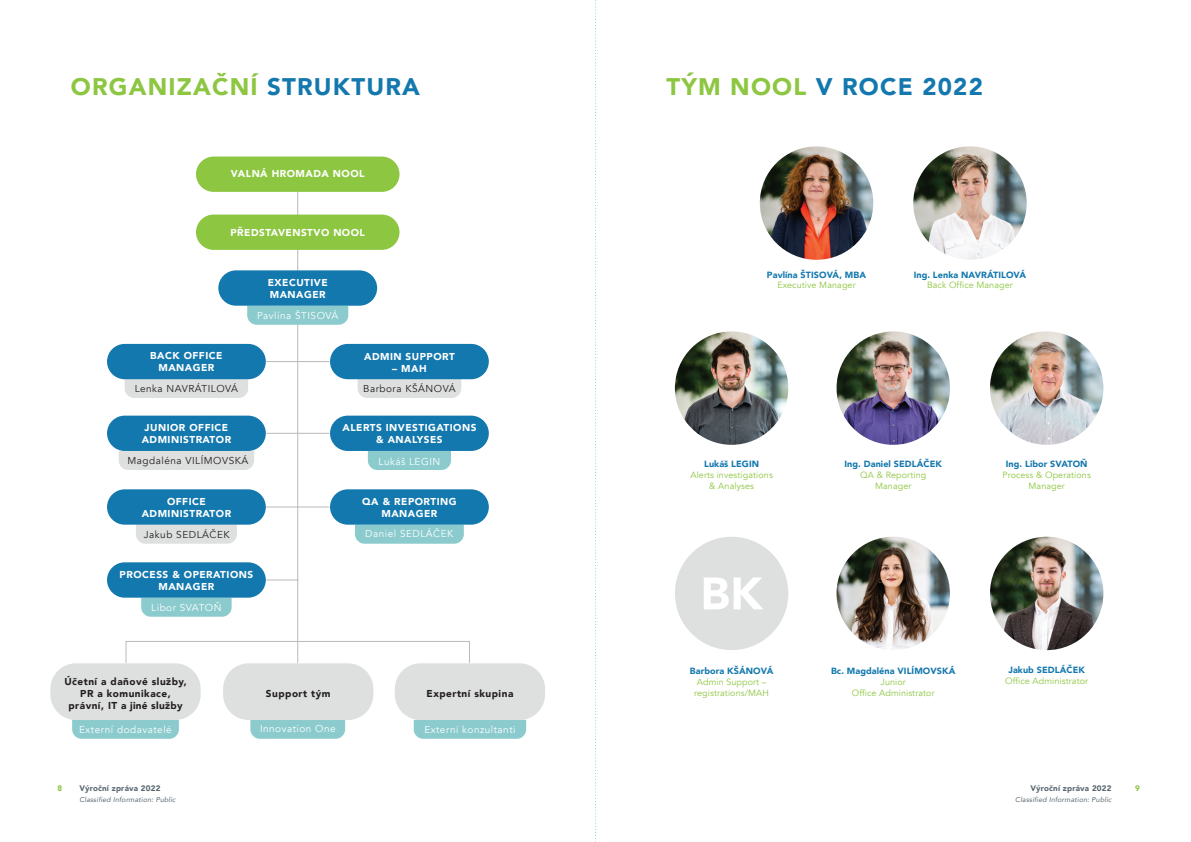
<style>
.page{position:relative;width:1191px;height:842px;background:#fff}
.page>*{position:absolute;margin:0;border:0;box-sizing:border-box;transform-origin:0 0}
.t1{font:900 24px "Avenir";letter-spacing:.05em;color:#8dc641}
.t2{font:900 24px "Avenir";letter-spacing:.05em;color:#1378ae}
.t3{font:900 10px/12px "Avenir";letter-spacing:.05em;color:#fff;text-align:center}
.t4{font:10px "Avenir";letter-spacing:.05em;color:#fff}
.t5{font:900 10px/12px "Avenir";letter-spacing:.05em;color:#231f20;text-align:center}
.t6{font:10px "Avenir";letter-spacing:.05em;color:#231f20}
.t7{font:9px/10.8px "Avenir";letter-spacing:.01em;color:#8dc641;text-align:center}
.t8{font:900 9px "Avenir";letter-spacing:.01em;color:#1378ae}
.t9{font:900 8px "Avenir";letter-spacing:.025em;color:#59676f}
.t10{font:900 8px "Avenir";color:#8dc641}
.t11{font:italic 7px "Avenir";letter-spacing:.025em;color:#59676f}
.s1{color:#1378ae}
.s2{color:#8dc641}
</style>
<div class="page">
<div style="left:675px;top:537px;width:113px;height:113px;background:#dee0df;border-radius:50%"></div>
<img style="left:990px;top:537px;width:113px;height:113px;border-radius:57px">
<div style="left:136px;top:525px;width:101px;height:19px;background:#dee0df"></div>
<svg style="left:141px;top:598px;width:91px;height:19px;background:#90cdcf"></svg>
<div style="left:368px;top:451px;width:83px;height:19px;background:#8bcbcd"></div>
<div style="left:119px;top:451px;width:135px;height:19px;background:#dee0df"></div>
<svg style="left:357px;top:379px;width:104px;height:19px;background:#dcdfdf"></svg>
<svg style="left:355px;top:525px;width:109px;height:19px;background:#8fccce"></svg>
<div style="left:125px;top:379px;width:123px;height:19px;background:#dee0df"></div>
<svg style="left:72px;top:720px;width:107px;height:19px;background:#8eccce"></svg>
<svg style="left:250px;top:720px;width:95px;height:19px;background:#8fccce"></svg>
<div style="left:414px;top:720px;width:112px;height:19px;background:#8bcbcd"></div>
<hr style="left:297px;top:190px;width:1px;height:473px;background:#b8b9bc">
<hr style="left:266px;top:361px;width:63px;height:1px;background:#b8b9bc">
<hr style="left:266px;top:433px;width:63px;height:1px;background:#b8b9bc">
<hr style="left:266px;top:506px;width:63px;height:1px;background:#b8b9bc">
<hr style="left:266px;top:579px;width:32px;height:1px;background:#b8b9bc">
<div style="left:125px;top:641px;width:345px;height:22px;border:1px solid #b8b9bc"></div>
<div style="left:107px;top:344px;width:159px;height:35px;background:#1378ae;border-radius:18px"></div>
<div style="left:107px;top:416px;width:159px;height:35px;background:#1378ae;border-radius:18px"></div>
<div style="left:107px;top:489px;width:159px;height:36px;background:#1378ae;border-radius:18px"></div>
<div style="left:107px;top:562px;width:159px;height:36px;background:#1378ae;border-radius:18px"></div>
<div style="left:196px;top:215px;width:203px;height:35px;background:#8dc641;border-radius:18px"></div>
<div style="left:196px;top:157px;width:203px;height:35px;background:#8dc641;border-radius:18px"></div>
<div style="left:330px;top:489px;width:159px;height:36px;background:#1378ae;border-radius:18px"></div>
<div style="left:330px;top:344px;width:159px;height:35px;background:#1378ae;border-radius:18px"></div>
<div style="left:330px;top:416px;width:159px;height:35px;background:#1378ae;border-radius:18px"></div>
<div style="left:395px;top:663px;width:150px;height:57px;background:#dee0df;border-radius:26px"></div>
<div style="left:50px;top:663px;width:151px;height:57px;background:#dee0df;border-radius:26px"></div>
<div style="left:223px;top:663px;width:150px;height:57px;background:#dee0df;border-radius:26px"></div>
<svg style="left:704px;top:577px;width:59px;height:32px"></svg>
<img style="left:760px;top:146px;width:113px;height:114px;border-radius:57px">
<svg style="left:247px;top:306px;width:101px;height:19px;background:#8fccce"></svg>
<div style="left:218px;top:270px;width:159px;height:36px;background:#1378ae;border-radius:18px"></div>
<img style="left:836px;top:537px;width:114px;height:113px;border-radius:57px">
<img style="left:913px;top:146px;width:113px;height:114px;border-radius:57px">
<img style="left:990px;top:331px;width:113px;height:114px;border-radius:57px">
<img style="left:836px;top:331px;width:114px;height:114px;border-radius:57px">
<img style="left:675px;top:331px;width:113px;height:114px;border-radius:57px">
<svg style="left:595px;top:0;width:1px;height:842px"></svg>
<h1 class="t1" style="left:71px;top:66px;width:350px">ORGANIZAČNÍ <span class="s1">STRUKTURA</span></h1>
<p class="t3" style="left:231px;top:168px;width:135px">VALNÁ HROMADA NOOL</p>
<p class="t3" style="left:230px;top:226px;width:136px">PŘEDSTAVENSTVO NOOL</p>
<p class="t3" style="left:268px;top:276px;width:62px;text-align:left">EXECUTIVE<br>MANAGER</p>
<p class="t4" style="left:257px;top:310px;width:83px">Pavlína ŠTISOVÁ</p>
<p class="t3" style="left:150px;top:350px;width:74px">BACK OFFICE<br>MANAGER</p>
<p class="t3" style="left:364px;top:351px;width:92px">ADMIN SUPPORT</p>
<p class="t3" style="left:392px;top:363px;width:36px">– MAH</p>
<p class="t6" style="left:135px;top:382px;width:105px">Lenka NAVRÁTILOVÁ</p>
<p class="t6" style="left:363px;top:382px;width:94px">Barbora KŠÁNOVÁ</p>
<p class="t3" style="left:142px;top:421px;width:91px;text-align:left">JUNIOR OFFICE<br>ADMINISTRATOR</p>
<p class="t3" style="left:342px;top:421px;width:135px">ALERTS INVESTIGATIONS &amp; ANALYSES</p>
<p class="t6" style="left:127px;top:454px;width:122px">Magdaléna VILÍMOVSKÁ</p>
<p class="t4" style="left:378px;top:455px;width:63px">Lukáš LEGIN</p>
<p class="t3" style="left:142px;top:495px;width:91px">OFFICE<br>ADMINISTRATOR</p>
<p class="t6" style="left:144px;top:529px;width:87px">Jakub SEDLÁČEK</p>
<p class="t3" style="left:120px;top:568px;width:135px">PROCESS &amp; OPERATIONS<br>MANAGER</p>
<p class="t4" style="left:151px;top:602px;width:72px">Libor SVATOŇ</p>
<p class="t5" style="left:64px;top:675px;width:124px">Účetní a daňové služby,<br>PR a komunikace, právní, IT a jiné služby</p>
<p class="t4" style="left:79px;top:723px;width:94px">Externí dodavatelé</p>
<p class="t5" style="left:266px;top:687px;width:66px">Support tým</p>
<p class="t4" style="left:260px;top:723px;width:77px">Innovation One</p>
<p class="t3" style="left:362px;top:495px;width:96px">QA &amp; REPORTING<br>MANAGER</p>
<p class="t4" style="left:365px;top:528px;width:90px">Daniel SEDLÁČEK</p>
<p class="t5" style="left:426px;top:687px;width:88px">Expertní skupina</p>
<p class="t4" style="left:424px;top:723px;width:93px">Externí konzultanti</p>
<h1 class="t2" style="left:666px;top:66px;width:318px"><span class="s2">TÝM NOOL</span> V ROCE 2022</h1>
<p class="t8" style="left:767px;top:267px;width:101px">Pavlína ŠTISOVÁ, MBA</p>
<p class="t7" style="left:777px;top:280px;width:80px">Executive Manager</p>
<p class="t8" style="left:913px;top:267px;width:114px">Ing. Lenka NAVRÁTILOVÁ</p>
<p class="t7" style="left:927px;top:280px;width:87px">Back Office Manager</p>
<p class="t8" style="left:704px;top:457px;width:57px">Lukáš LEGIN</p>
<p class="t7" style="left:690px;top:470px;width:84px">Alerts investigations &amp; Analyses</p>
<p class="t8" style="left:844px;top:457px;width:99px">Ing. Daniel SEDLÁČEK</p>
<p class="t7" style="left:860px;top:470px;width:68px">QA &amp; Reporting<br>Manager</p>
<p class="t8" style="left:1005px;top:457px;width:83px">Ing. Libor SVATOŇ</p>
<p class="t7" style="left:1002px;top:470px;width:90px">Process &amp; Operations<br>Manager</p>
<p class="t8" style="left:690px;top:663px;width:85px">Barbora KŠÁNOVÁ</p>
<p class="t7" style="left:694px;top:677px;width:76px;text-align:left">Admin Support – registrations/MAH</p>
<p class="t8" style="left:831px;top:663px;width:126px">Bc. Magdaléna VILÍMOVSKÁ</p>
<p class="t7" style="left:851px;top:677px;width:84px">Junior<br>Office Administrator</p>
<p class="t8" style="left:1008px;top:662px;width:78px">Jakub SEDLÁČEK</p>
<p class="t7" style="left:1005px;top:675px;width:84px">Office Administrator</p>
<p class="t10" style="left:58px;top:781px;width:6px">8</p>
<p class="t9" style="left:79px;top:781px;width:83px">Výroční zpráva 2022</p>
<p class="t9" style="left:1030px;top:781px;width:83px">Výroční zpráva 2022</p>
<p class="t10" style="left:1135px;top:781px;width:6px">9</p>
<p class="t11" style="left:79px;top:795px;width:98px">Classified Information: Public</p>
<p class="t11" style="left:1015px;top:795px;width:98px">Classified Information: Public</p>
</div>
